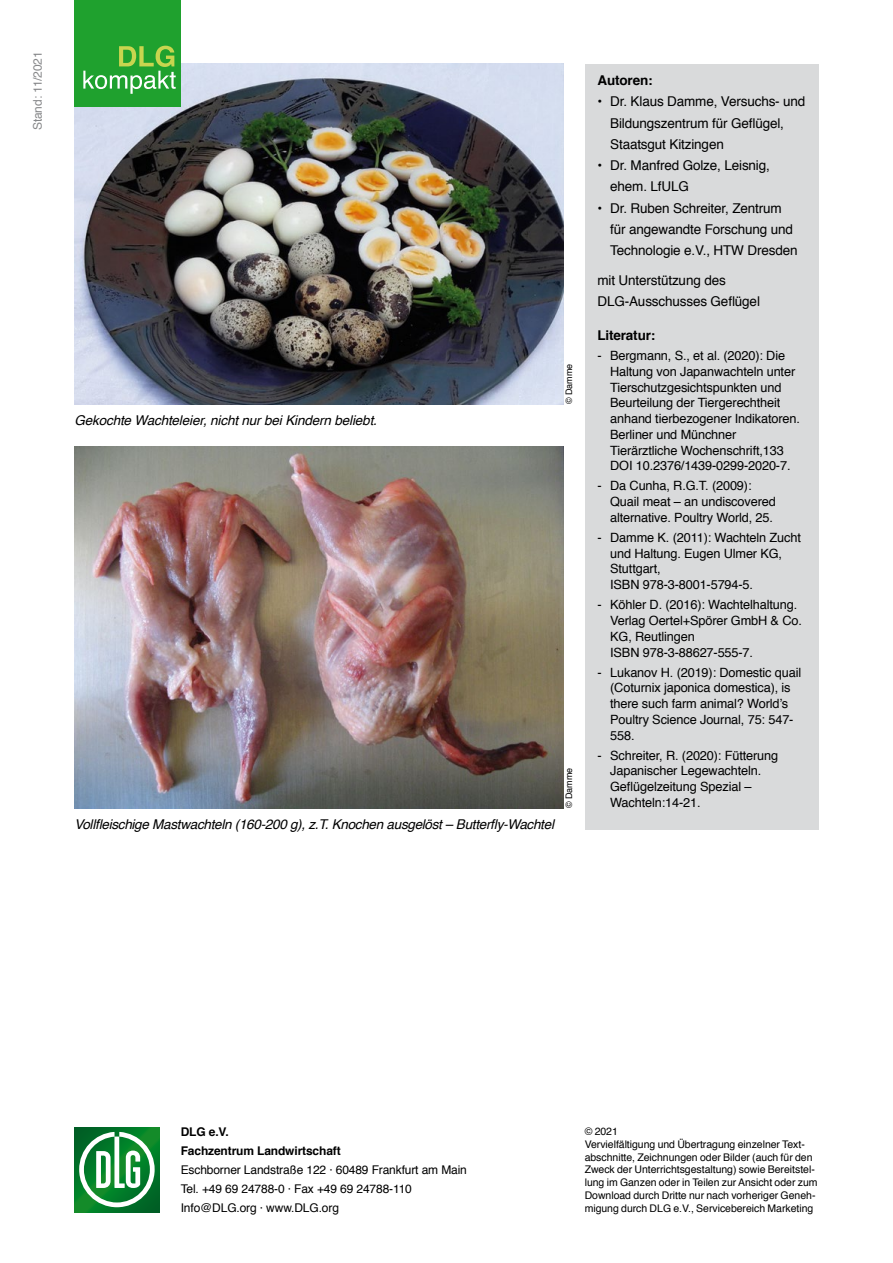
<style>
.page{position:relative;width:893px;height:1263px;background:#fff}
.page>*{position:absolute;margin:0;border:0;box-sizing:border-box;transform-origin:0 0}
.t1{font:13.5px/21.3px "Helvetica";letter-spacing:-.01em;color:#000}
.t2{font:italic 13.5px "Helvetica";letter-spacing:-.02em;color:#000}
.t3{font:700 13.5px "Helvetica";letter-spacing:-.01em;color:#000}
.t4{font:12.75px/15.8px "Helvetica";letter-spacing:-.01em;color:#000}
.t5{font:12px/19px "Helvetica";letter-spacing:-.01em;color:#000}
.t6{font:700 12px/19px "Helvetica";letter-spacing:-.01em;color:#000}
.t7{font:12px "Helvetica";letter-spacing:-.01em;color:#87888a}
.t8{font:10.5px/12.9px "Helvetica";letter-spacing:-.005em;color:#000}
.t9{font:9px "Helvetica";color:#000}
</style>
<div class="page">
<img style="left:74px;top:64px;width:489px;height:340px">
<img style="left:74px;top:446px;width:489px;height:362px">
<div style="left:74px;top:0;width:107px;height:106px;background:#1fa12e"></div>
<svg style="left:83px;top:46px;width:93px;height:48px"></svg>
<svg style="left:74px;top:1127px;width:85px;height:85px"></svg>
<svg style="left:79px;top:1132px;width:76px;height:75px"></svg>
<div style="left:585px;top:64px;width:234px;height:765px;background:#d9dadb"></div>
<p class="t7" style="left:28px;top:130px;width:80px;rotate:-90deg">Stand: 11/2021</p>
<p class="t2" style="left:74px;top:410px;width:304px">Gekochte Wachteleier, nicht nur bei Kindern beliebt.</p>
<p class="t9" style="left:562px;top:404px;width:42px;rotate:-90deg">© Damme</p>
<p class="t2" style="left:74px;top:814px;width:481px">Vollfleischige Mastwachteln (160-200 g), z.T. Knochen ausgelöst – Butterfly-Wachtel</p>
<p class="t9" style="left:562px;top:808px;width:42px;rotate:-90deg">© Damme</p>
<p class="t3" style="left:597px;top:69px;width:57px">Autoren:</p>
<p class="t1" style="left:610px;top:91px;width:197px;text-indent:-13px">• Dr. Klaus Damme, Versuchs- und<br>Bildungszentrum für Geflügel,<br>Staatsgut Kitzingen</p>
<p class="t1" style="left:610px;top:155px;width:161px;text-indent:-13px">• Dr. Manfred Golze, Leisnig, ehem. LfULG</p>
<p class="t1" style="left:610px;top:198px;width:189px;text-indent:-13px">• Dr. Ruben Schreiter, Zentrum für angewandte Forschung und<br>Technologie e.V., HTW Dresden</p>
<p class="t1" style="left:597px;top:270px;width:164px">mit Unterstützung des<br>DLG-Ausschusses Geflügel</p>
<p class="t3" style="left:597px;top:325px;width:59px">Literatur:</p>
<p class="t4" style="left:610px;top:348px;width:191px;text-indent:-13px">- Bergmann, S., et al. (2020): Die<br>Haltung von Japanwachteln unter<br>Tierschutzgesichtspunkten und<br>Beurteilung der Tiergerechtheit anhand tierbezogener Indikatoren.<br>Berliner und Münchner<br>Tierärztliche Wochenschrift,133<br>DOI 10.2376/1439-0299-2020-7.</p>
<p class="t4" style="left:610px;top:478px;width:167px;text-indent:-13px">- Da Cunha, R.G.T. (2009):<br>Quail meat – an undiscovered alternative. Poultry World, 25.</p>
<p class="t4" style="left:610px;top:530px;width:192px;text-indent:-13px">- Damme K. (2011): Wachteln Zucht und Haltung. Eugen Ulmer KG,<br>Stuttgart,<br>ISBN 978-3-8001-5794-5.</p>
<p class="t4" style="left:610px;top:597px;width:193px;text-indent:-13px">- Köhler D. (2016): Wachtelhaltung.<br>Verlag Oertel+Spörer GmbH &amp; Co.<br>KG, Reutlingen<br>ISBN 978-3-88627-555-7.</p>
<p class="t4" style="left:610px;top:664px;width:193px;text-indent:-13px">- Lukanov H. (2019): Domestic quail (Coturnix japonica domestica), is there such farm animal? World’s<br>Poultry Science Journal, 75: 547-<br>558.</p>
<p class="t4" style="left:610px;top:747px;width:169px;text-indent:-13px">- Schreiter, R. (2020): Fütterung<br>Japanischer Legewachteln.<br>Geflügelzeitung Spezial –<br>Wachteln:14-21.</p>
<p class="t6" style="left:181px;top:1122px;width:162px">DLG e.V.<br>Fachzentrum Landwirtschaft</p>
<p class="t5" style="left:181px;top:1160px;width:288px">Eschborner Landstraße 122 · 60489 Frankfurt am Main<br>Tel. +49 69 24788-0 · Fax +49 69 24788-110<br>Info@DLG.org · www.DLG.org</p>
<p class="t8" style="left:585px;top:1125px;width:234px">© 2021<br>Vervielfältigung und Übertragung einzelner Text&shy;abschnitte, Zeichnungen oder Bilder (auch für den Zweck der Unterrichtsgestaltung) sowie Bereitstel&shy;lung im Ganzen oder in Teilen zur Ansicht oder zum Download durch Dritte nur nach vorheriger Geneh&shy;migung durch DLG e.V., Servicebereich Marketing</p>
</div>
